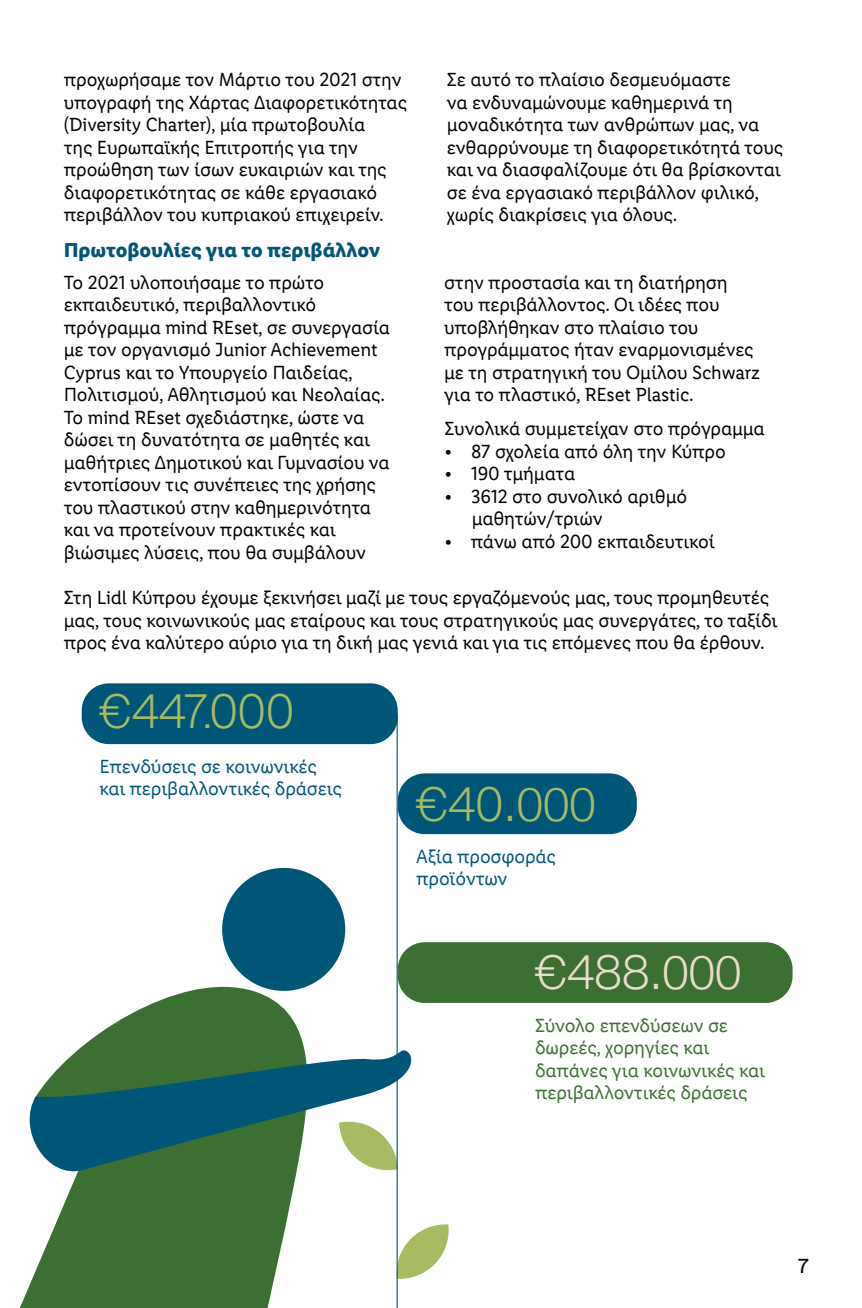
<style>
.page{position:relative;width:862px;height:1308px;background:#fff}
.page>*{position:absolute;margin:0;border:0;box-sizing:border-box;transform-origin:0 0}
.t1{font:300 47.25px "Helvetica Now Display";letter-spacing:-.005em;color:#a7bb63}
.t2{font:300 47.25px "Helvetica Now Display";color:#e9ddcd}
.t3{font:300 47.25px "Helvetica Neue";color:#a7bb63}
.t4{font:700 20.25px "Lidl Font Pro";color:#005677}
.t5{font:20.25px "ABC Favorit Pro";color:#000}
.t6{font:19.12px/22.5px "Lidl Font Pro";letter-spacing:-.01em;color:#000}
.t7{font:19.12px/22.5px "Lidl Font Pro";letter-spacing:-.01em;color:#3b7032}
.t8{font:19.12px/22.5px "Lidl Font Pro";letter-spacing:-.01em;color:#005677}
.s1{font-family:"Helvetica Now Display"}
.s2{font-family:"Helvetica Neue"}
</style>
<div class="page">
<svg style="left:397px;top:1223px;width:52px;height:56px"></svg>
<div style="left:82px;top:683px;width:315px;height:61px;background:#005677;border-radius:27px"></div>
<div style="left:397px;top:773px;width:239px;height:61px;background:#005677;border-radius:27px"></div>
<div style="left:397px;top:942px;width:395px;height:61px;background:#3b7032;border-radius:27px"></div>
<hr style="left:396px;top:713px;width:1px;height:594px;background:#005677">
<div style="left:222px;top:868px;width:123px;height:123px;background:#005677;border-radius:50%"></div>
<svg style="left:20px;top:968px;width:292px;height:339px;fill:#3b7032"></svg>
<svg style="left:20px;top:1048px;width:392px;height:132px"></svg>
<p class="t6" style="left:64px;top:69px;width:344px">προχωρήσαμε τον Μάρτιο του 2021 στην υπογραφή της Χάρτας Διαφορετικότητας (Diversity Charter), μία πρωτοβουλία<br>της Ευρωπαϊκής Επιτροπής για την προώθηση των ίσων ευκαιριών και της διαφορετικότητας σε κάθε εργασιακό περιβάλλον του κυπριακού επιχειρείν.</p>
<p class="t6" style="left:446px;top:69px;width:337px">Σε αυτό το πλαίσιο δεσμευόμαστε<br>να ενδυναμώνουμε καθημερινά τη μοναδικότητα των ανθρώπων μας, να ενθαρρύνουμε τη διαφορετικότητά τους και να διασφαλίζουμε ότι θα βρίσκονται σε ένα εργασιακό περιβάλλον φιλικό, χωρίς διακρίσεις για όλους.</p>
<p class="t4" style="left:64px;top:237px;width:318px">Πρωτοβουλίες για τo περιβάλλον</p>
<p class="t6" style="left:64px;top:271px;width:327px">Το 2021 υλοποιήσαμε το πρώτο εκπαιδευτικό, περιβαλλοντικό πρόγραμμα mind REset, σε συνεργασία με τον οργανισμό Junior Achievement Cyprus και το Υπουργείο Παιδείας, Πολιτισμού, Αθλητισμού και Νεολαίας.<br>Το mind REset σχεδιάστηκε, ώστε να δώσει τη δυνατότητα σε μαθητές και μαθήτριες Δημοτικού και Γυμνασίου να εντοπίσουν τις συνέπειες της χρήσης του πλαστικού στην καθημερινότητα και να προτείνουν πρακτικές και βιώσιμες λύσεις, που θα συμβάλουν</p>
<p class="t6" style="left:444px;top:271px;width:317px">στην προστασία και τη διατήρηση του περιβάλλοντος. Οι ιδέες που υποβλήθηκαν στο πλαίσιο του προγράμματος ήταν εναρμονισμένες με τη στρατηγική του Ομίλου Schwarz για το πλαστικό, REset Plastic.</p>
<p class="t6" style="left:444px;top:417px;width:321px">Συνολικά συμμετείχαν στο πρόγραμμα</p>
<p class="t6" style="left:444px;top:440px;width:282px">• 87 σχολεία από όλη την Κύπρο</p>
<p class="t6" style="left:444px;top:462px;width:132px">• 190 τμήματα</p>
<p class="t6" style="left:471px;top:485px;width:217px;text-indent:-27px">• 3612 στο συνολικό αριθμό μαθητών/τριών</p>
<p class="t6" style="left:444px;top:530px;width:272px">• πάνω από 200 εκπαιδευτικοί</p>
<p class="t6" style="left:64px;top:586px;width:715px">Στη Lidl Κύπρου έχουμε ξεκινήσει μαζί με τους εργαζόμενούς μας, τους προμηθευτές μας, τους κοινωνικούς μας εταίρους και τους στρατηγικούς μας συνεργάτες, το ταξίδι προς ένα καλύτερο αύριο για τη δική μας γενιά και για τις επόμενες που θα έρθουν.</p>
<h1 class="t1" style="left:99px;top:679px;width:196px">€447.000</h1>
<p class="t8" style="left:99px;top:755px;width:244px">Επενδύσεις σε κοινωνικές και περιβαλλοντικές δράσεις</p>
<h1 class="t3" style="left:416px;top:766px;width:181px"><span class="s1">€40</span>.000</h1>
<p class="t8" style="left:416px;top:845px;width:141px">Αξία προσφοράς προϊόντων</p>
<h1 class="t2" style="left:534px;top:940px;width:208px">€488<span class="s2">.000</span></h1>
<p class="t7" style="left:534px;top:1014px;width:232px">Σύνολο επενδύσεων σε δωρεές, χορηγίες και δαπάνες για κοινωνικές και περιβαλλοντικές δράσεις</p>
<p class="t5" style="left:797px;top:1253px;width:12px">7</p>
</div>
